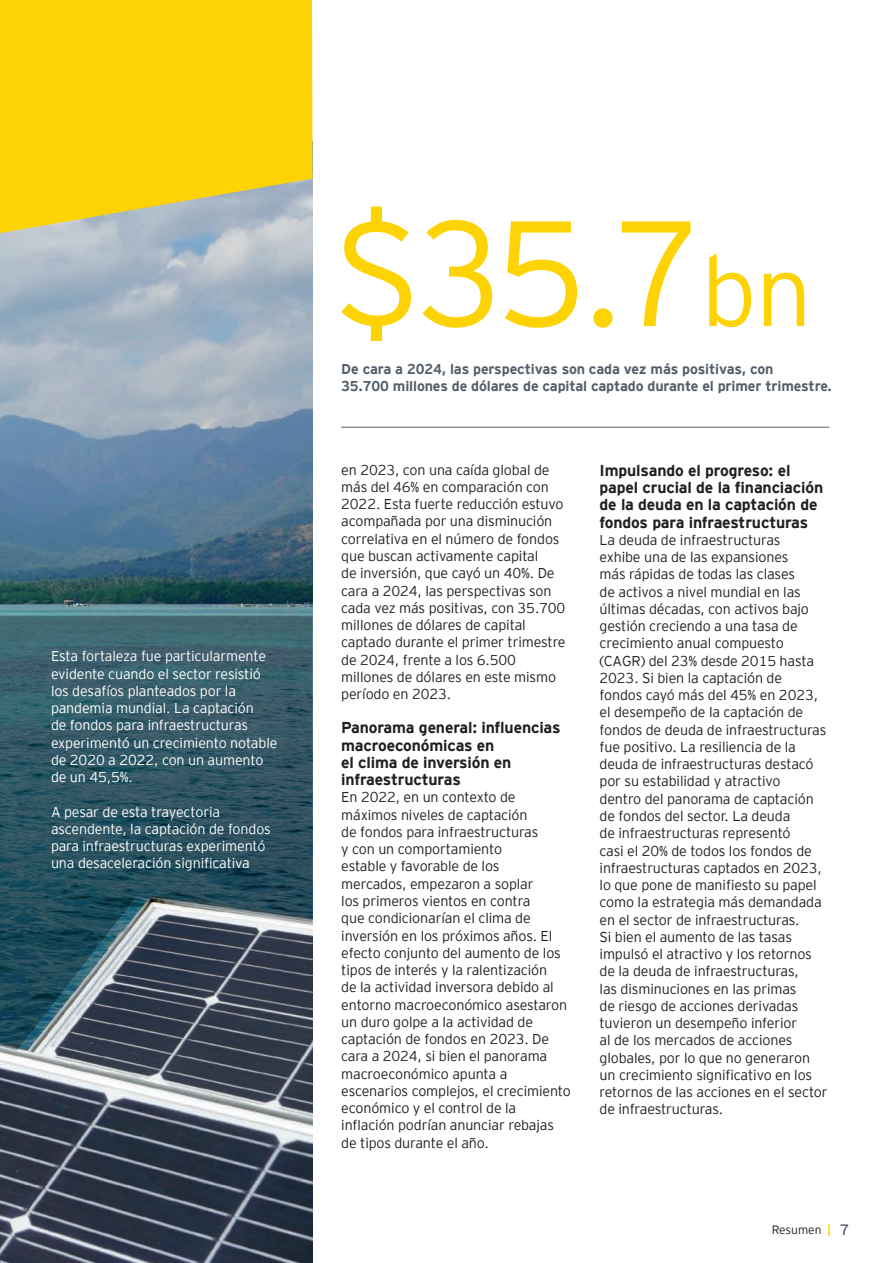
<style>
.page{position:relative;width:893px;height:1263px;background:#fff}
.page>*{position:absolute;margin:0;border:0;box-sizing:border-box;transform-origin:0 0}
.t1{font:300 149.25px "EY Interstate";color:#fed304}
.t2{font:700 15.75px/17.2px "EY Interstate";letter-spacing:-.01em;color:#231f20}
.t3{font:300 14.25px/17.2px "EY Interstate";letter-spacing:-.01em;color:#231f20}
.t4{font:300 14.25px/17.2px "EY Interstate";letter-spacing:-.01em;color:#fff}
.t5{font:700 14.25px/17.2px "EY Interstate";letter-spacing:-.01em;color:#545f6b}
.t6{font:300 12px "EY Interstate";color:#231f20}
.s1{font-size:99.6px}
.s2{font-weight:700;color:#fed304}
.s3{font-weight:400;font-size:15px;color:#545f6b}
</style>
<div class="page">
<img style="left:0;top:233px;width:313px;height:383px">
<svg style="left:0;top:0;width:313px;height:233px;background:#f4d01b"></svg>
<svg style="left:0;top:616px;width:313px;height:647px;background:#415866"></svg>
<hr style="left:341px;top:427px;width:488px;height:1px;background:#545f6b">
<p class="t4" style="left:51px;top:647px;width:228px">Esta fortaleza fue particularmente evidente cuando el sector resistió los desafíos planteados por la pandemia mundial. La captación<br>de fondos para infraestructuras experimentó un crecimiento notable de 2020 a 2022, con un aumento de un 45,5%.</p>
<p class="t4" style="left:51px;top:802px;width:221px">A pesar de esta trayectoria ascendente, la captación de fondos para infraestructuras experimentó una desaceleración significativa</p>
<h1 class="t1" style="left:334px;top:167px;width:480px">$35.7<span class="s1">bn</span></h1>
<p class="t5" style="left:341px;top:360px;width:492px">De cara a 2024, las perspectivas son cada vez más positivas, con<br>35.700 millones de dólares de capital captado durante el primer trimestre.</p>
<p class="t3" style="left:341px;top:460px;width:226px">en 2023, con una caída global de más del 46% en comparación con<br>2022. Esta fuerte reducción estuvo acompañada por una disminución correlativa en el número de fondos que buscan activamente capital<br>de inversión, que cayó un 40%. De cara a 2024, las perspectivas son cada vez más positivas, con 35.700 millones de dólares de capital captado durante el primer trimestre de 2024, frente a los 6.500 millones de dólares en este mismo período en 2023.</p>
<p class="t2" style="left:341px;top:718px;width:221px">Panorama general: influencias macroeconómicas en<br>el clima de inversión en infraestructuras</p>
<p class="t3" style="left:341px;top:788px;width:231px">En 2022, en un contexto de máximos niveles de captación<br>de fondos para infraestructuras<br>y con un comportamiento<br>estable y favorable de los<br>mercados, empezaron a soplar<br>los primeros vientos en contra<br>que condicionarían el clima de inversión en los próximos años. El efecto conjunto del aumento de los tipos de interés y la ralentización<br>de la actividad inversora debido al entorno macroeconómico asestaron un duro golpe a la actividad de captación de fondos en 2023. De cara a 2024, si bien el panorama macroeconómico apunta a escenarios complejos, el crecimiento económico y el control de la inflación podrían anunciar rebajas de tipos durante el año.</p>
<p class="t2" style="left:600px;top:461px;width:225px">Impulsando el progreso: el papel crucial de la financiación de la deuda en la captación de fondos para infraestructuras</p>
<p class="t3" style="left:600px;top:530px;width:230px">La deuda de infraestructuras<br>exhibe una de las expansiones<br>más rápidas de todas las clases<br>de activos a nivel mundial en las últimas décadas, con activos bajo gestión creciendo a una tasa de crecimiento anual compuesto (CAGR) del 23% desde 2015 hasta<br>2023. Si bien la captación de fondos cayó más del 45% en 2023, el desempeño de la captación de fondos de deuda de infraestructuras fue positivo. La resiliencia de la deuda de infraestructuras destacó por su estabilidad y atractivo<br>dentro del panorama de captación de fondos del sector. La deuda<br>de infraestructuras representó<br>casi el 20% de todos los fondos de infraestructuras captados en 2023, lo que pone de manifiesto su papel como la estrategia más demandada en el sector de infraestructuras.<br>Si bien el aumento de las tasas impulsó el atractivo y los retornos de la deuda de infraestructuras,<br>las disminuciones en las primas<br>de riesgo de acciones derivadas tuvieron un desempeño inferior<br>al de los mercados de acciones globales, por lo que no generaron un crecimiento significativo en los retornos de las acciones en el sector de infraestructuras.</p>
<p class="t6" style="left:772px;top:1221px;width:79px">Resumen <span class="s2">|</span> <span class="s3">7</span></p>
</div>
